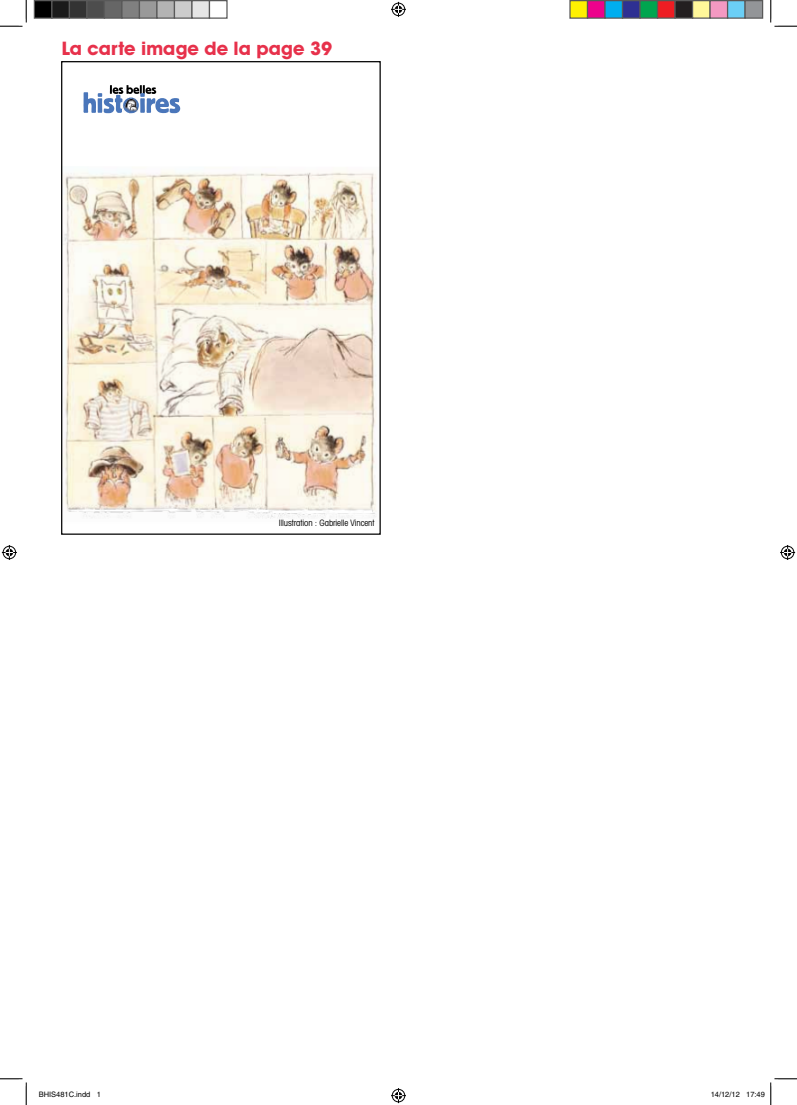
<style>
.page{position:relative;width:797px;height:1105px;background:#fff}
.page>*{position:absolute;margin:0;border:0;box-sizing:border-box;transform-origin:0 0}
.t1{font:700 18.75px "Avant Garde IT Cby BT";color:#e7314b}
.t2{font:condensed 8.75px "Avant Garde IT Cby BT";letter-spacing:-.01em;color:#000}
.t3{font:7.5px "Helvetica";color:#000}
</style>
<div class="page">
<img style="left:63px;top:171px;width:314px;height:348px">
<div style="left:61px;top:61px;width:320px;height:474px;border:1px solid #000"></div>
<svg style="left:83px;top:85px;width:97px;height:28px"></svg>
<svg style="left:0;top:0;width:27px;height:27px"></svg>
<svg style="left:0;top:1078px;width:27px;height:27px"></svg>
<svg style="left:770px;top:0;width:27px;height:27px"></svg>
<svg style="left:391px;top:2px;width:15px;height:15px"></svg>
<svg style="left:391px;top:1088px;width:15px;height:15px"></svg>
<svg style="left:2px;top:545px;width:15px;height:15px"></svg>
<svg style="left:780px;top:545px;width:15px;height:15px"></svg>
<div style="left:34px;top:1px;width:18px;height:17px;background:#000"></div>
<div style="left:34px;top:0;width:18px;height:19px;border:1px solid #595959"></div>
<div style="left:52px;top:1px;width:17px;height:17px;background:#1a1a1a"></div>
<div style="left:51px;top:0;width:19px;height:19px;border:1px solid #595959"></div>
<div style="left:69px;top:1px;width:18px;height:17px;background:#333"></div>
<div style="left:69px;top:0;width:19px;height:19px;border:1px solid #595959"></div>
<div style="left:87px;top:1px;width:17px;height:17px;background:#4d4d4d"></div>
<div style="left:86px;top:0;width:19px;height:19px;border:1px solid #595959"></div>
<div style="left:104px;top:1px;width:18px;height:17px;background:#666"></div>
<div style="left:104px;top:0;width:18px;height:19px;border:1px solid #595959"></div>
<div style="left:122px;top:1px;width:17px;height:17px;background:#808080"></div>
<div style="left:121px;top:0;width:19px;height:19px;border:1px solid #595959"></div>
<div style="left:139px;top:1px;width:18px;height:17px;background:#999"></div>
<div style="left:139px;top:0;width:19px;height:19px;border:1px solid #595959"></div>
<div style="left:157px;top:1px;width:17px;height:17px;background:#b3b3b3"></div>
<div style="left:156px;top:0;width:19px;height:19px;border:1px solid #595959"></div>
<div style="left:174px;top:1px;width:18px;height:17px;background:#ccc"></div>
<div style="left:174px;top:0;width:18px;height:19px;border:1px solid #595959"></div>
<div style="left:192px;top:1px;width:17px;height:17px;background:#e6e6e6"></div>
<div style="left:191px;top:0;width:19px;height:19px;border:1px solid #595959"></div>
<div style="left:209px;top:0;width:19px;height:19px;border:1px solid #595959"></div>
<div style="left:570px;top:1px;width:17px;height:17px;background:#fff101"></div>
<div style="left:569px;top:0;width:19px;height:19px;border:1px solid #595959"></div>
<div style="left:587px;top:1px;width:18px;height:17px;background:#ed028c"></div>
<div style="left:587px;top:0;width:18px;height:19px;border:1px solid #595959"></div>
<div style="left:605px;top:1px;width:17px;height:17px;background:#00aeef"></div>
<div style="left:604px;top:0;width:19px;height:19px;border:1px solid #595959"></div>
<div style="left:622px;top:1px;width:18px;height:17px;background:#2e3092"></div>
<div style="left:622px;top:0;width:18px;height:19px;border:1px solid #595959"></div>
<div style="left:640px;top:1px;width:17px;height:17px;background:#00a54f"></div>
<div style="left:639px;top:0;width:19px;height:19px;border:1px solid #595959"></div>
<div style="left:657px;top:1px;width:18px;height:17px;background:#ee1d23"></div>
<div style="left:657px;top:0;width:18px;height:19px;border:1px solid #595959"></div>
<div style="left:675px;top:1px;width:17px;height:17px;background:#231f20"></div>
<div style="left:674px;top:0;width:19px;height:19px;border:1px solid #595959"></div>
<div style="left:692px;top:1px;width:18px;height:17px;background:#fff79a"></div>
<div style="left:692px;top:0;width:18px;height:19px;border:1px solid #595959"></div>
<div style="left:710px;top:1px;width:17px;height:17px;background:#f499c2"></div>
<div style="left:709px;top:0;width:19px;height:19px;border:1px solid #595959"></div>
<div style="left:727px;top:1px;width:18px;height:17px;background:#6bcff6"></div>
<div style="left:727px;top:0;width:18px;height:19px;border:1px solid #595959"></div>
<div style="left:745px;top:1px;width:17px;height:17px;background:#939598"></div>
<div style="left:744px;top:0;width:19px;height:19px;border:1px solid #595959"></div>
<svg style="left:770px;top:1078px;width:27px;height:27px"></svg>
<h1 class="t1" style="left:62px;top:37px;width:272px">La carte image de la page 39</h1>
<p class="t2" style="left:279px;top:518px;width:97px">Illustration : Gabrielle Vincent</p>
<p class="t3" style="left:39px;top:1090px;width:64px">BHIS481C.indd 1</p>
<p class="t3" style="left:710px;top:1090px;width:56px">14/12/12 17:49</p>
</div>
